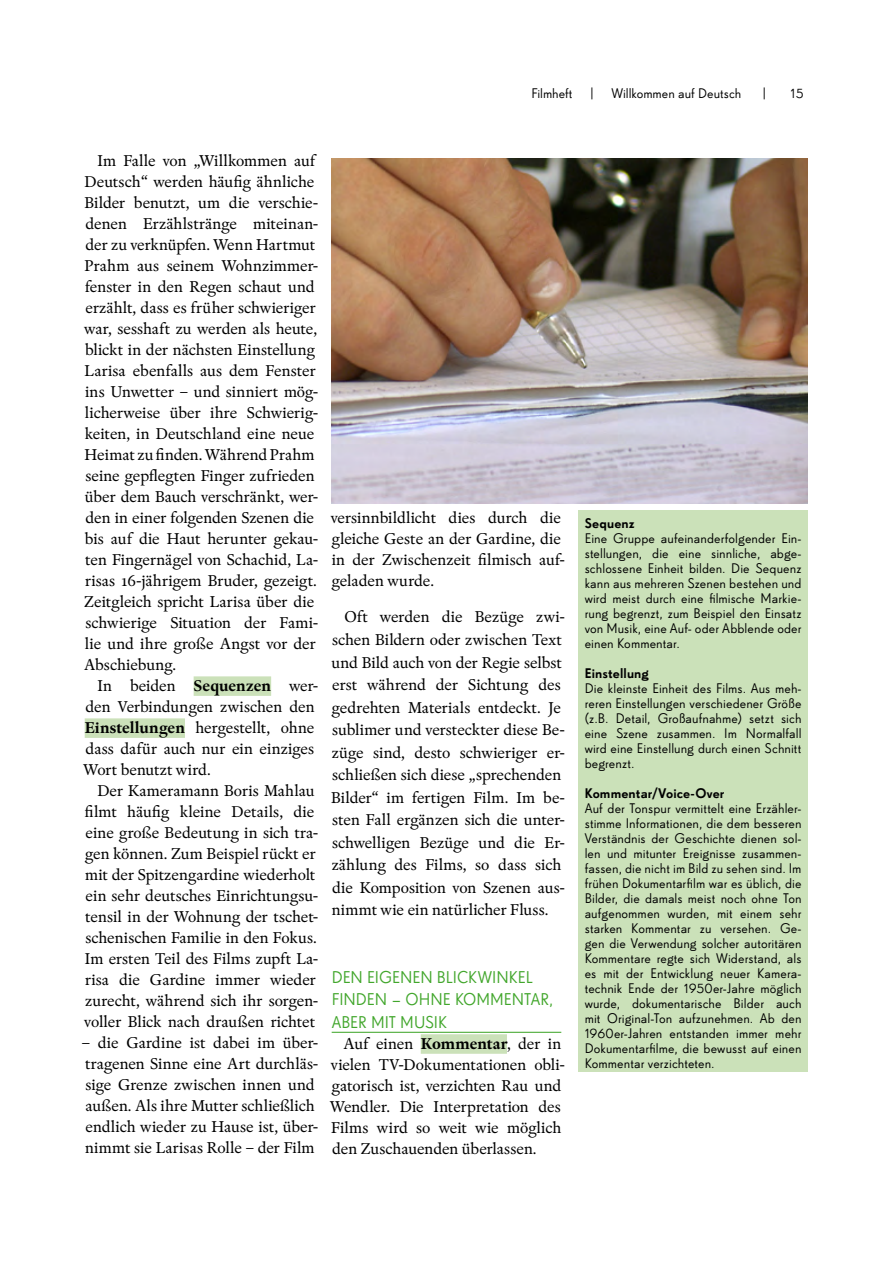
<style>
.page{position:relative;width:893px;height:1263px;background:#fff}
.page>*{position:absolute;margin:0;border:0;box-sizing:border-box;transform-origin:0 0}
.t1{font:16.5px/21px "Rongel";color:#000}
.t2{font:16.5px "Super Grotesk B Rg LF";color:#41a62b}
.t3{font:13.5px/15px "Super Grotesk B Rg LF";letter-spacing:.005em;color:#000;text-align:justify}
.t4{font:13.5px "Super Grotesk B Med LF";letter-spacing:.01em;color:#000}
.s1{font-weight:700}
</style>
<div class="page">
<div style="left:194px;top:676px;width:77px;height:20px;background:#cbe1b9"></div>
<div style="left:85px;top:718px;width:100px;height:20px;background:#cbe1b9"></div>
<hr style="left:332px;top:1032px;width:229px;height:1px;background:#41a62b">
<div style="left:421px;top:1034px;width:86px;height:20px;background:#cbe1b9"></div>
<div style="left:578px;top:510px;width:230px;height:562px;background:#cbe1b9"></div>
<img style="left:332px;top:158px;width:476px;height:345px">
<p class="t3" style="left:531px;top:86px;width:43px">Filmheft</p>
<p class="t3" style="left:589px;top:86px;width:153px">| Willkommen auf Deutsch</p>
<p class="t3" style="left:762px;top:86px;width:7px">|</p>
<p class="t3" style="left:790px;top:86px;width:15px">15</p>
<p class="t1" style="left:84px;top:150px;width:236px;text-indent:13px">Im Falle von „Willkommen auf<br>Deutsch“ werden häufig ähnliche<br>Bilder benutzt, um die verschie&shy;denen Erzählstränge miteinan&shy;der zu verknüpfen. Wenn Hartmut<br>Prahm aus seinem Wohnzimmer&shy;fenster in den Regen schaut und erzählt, dass es früher schwieriger war, sesshaft zu werden als heute, blickt in der nächsten Einstellung<br>Larisa ebenfalls aus dem Fenster ins Unwetter – und sinniert mög&shy;licherweise über ihre Schwierig&shy;keiten, in Deutschland eine neue<br>Heimat zu finden. Während Prahm seine gepflegten Finger zufrieden über dem Bauch verschränkt, wer&shy;den in einer folgenden Szenen die bis auf die Haut herunter gekau&shy;ten Fingernägel von Schachid, La&shy;risas 16-jährigem Bruder, gezeigt.<br>Zeitgleich spricht Larisa über die schwierige Situation der Fami&shy;lie und ihre große Angst vor der<br>Abschiebung.</p>
<p class="t1" style="left:84px;top:675px;width:236px;text-indent:14px">In beiden <span class="s1">Sequenzen</span> wer&shy;den Verbindungen zwischen den<br><span class="s1">Einstellungen</span> hergestellt, ohne dass dafür auch nur ein einziges<br>Wort benutzt wird.</p>
<p class="t1" style="left:84px;top:780px;width:236px;text-align:center">Der Kameramann Boris Mahlau filmt häufig kleine Details, die eine große Bedeutung in sich tra&shy;gen können. Zum Beispiel rückt er mit der Spitzengardine wiederholt ein sehr deutsches Einrichtungsu&shy;tensil in der Wohnung der tschet&shy;schenischen Familie in den Fokus.<br>Im ersten Teil des Films zupft La&shy;risa die Gardine immer wieder zurecht, während sich ihr sorgen&shy;voller Blick nach draußen richtet</p>
<p class="t1" style="left:82px;top:1032px;width:238px">– die Gardine ist dabei im über&shy;tragenen Sinne eine Art durchläs&shy;sige Grenze zwischen innen und außen. Als ihre Mutter schließlich endlich wieder zu Hause ist, über&shy;nimmt sie Larisas Rolle – der Film</p>
<p class="t1" style="left:331px;top:508px;width:236px">versinnbildlicht dies durch die gleiche Geste an der Gardine, die in der Zwischenzeit filmisch auf&shy;geladen wurde.</p>
<p class="t1" style="left:331px;top:606px;width:235px;line-height:22.5px;text-indent:13px">Oft werden die Bezüge zwi&shy;schen Bildern oder zwischen Text und Bild auch von der Regie selbst erst während der Sichtung des gedrehten Materials entdeckt. Je sublimer und versteckter diese Be&shy;züge sind, desto schwieriger er&shy;schließen sich diese „sprechenden<br>Bilder“ im fertigen Film. Im be&shy;sten Fall ergänzen sich die unter&shy;schwelligen Bezüge und die Er&shy;zählung des Films, so dass sich die Komposition von Szenen aus&shy;nimmt wie ein natürlicher Fluss.</p>
<p class="t2" style="left:332px;top:967px;width:46px">Den eigenen</p>
<p class="t2" style="left:437px;top:967px;width:42px">Blickwinkel</p>
<p class="t2" style="left:332px;top:990px;width:10px">finden</p>
<p class="t2" style="left:391px;top:990px;width:84px">– Ohne Kommentar</p>
<p class="t2" style="left:549px;top:990px;width:6px">,</p>
<p class="t2" style="left:332px;top:1012px;width:10px">aber</p>
<p class="t2" style="left:371px;top:1012px;width:9px">mit</p>
<p class="t2" style="left:400px;top:1012px;width:23px">Musik</p>
<p class="t1" style="left:330px;top:1033px;width:236px;text-indent:13px">Auf einen <span class="s1">Kommentar</span>, der in vielen TV-Dokumentationen obli&shy;gatorisch ist, verzichten Rau und<br>Wendler. Die Interpretation des<br>Films wird so weit wie möglich den Zuschauenden überlassen.</p>
<p class="t4" style="left:585px;top:515px;width:52px">Sequenz</p>
<p class="t3" style="left:585px;top:531px;width:218px">Eine Gruppe aufeinanderfolgender Ein&shy;stellungen, die eine sinnliche, abge&shy;schlossene Einheit bilden. Die Sequenz kann aus mehreren Szenen bestehen und wird meist durch eine filmische Markie&shy;rung begrenzt, zum Beispiel den Einsatz von Musik, eine Auf- oder Abblende oder einen Kommentar.</p>
<p class="t4" style="left:585px;top:665px;width:66px">Einstellung</p>
<p class="t3" style="left:585px;top:681px;width:218px">Die kleinste Einheit des Films. Aus meh&shy;reren Einstellungen verschiedener Größe (z.B. Detail, Großaufnahme) setzt sich eine Szene zusammen. Im Normalfall wird eine Einstellung durch einen Schnitt begrenzt.</p>
<p class="t4" style="left:585px;top:785px;width:141px">Kommentar/Voice-Over</p>
<p class="t3" style="left:585px;top:801px;width:218px">Auf der Tonspur vermittelt eine Erzähler&shy;stimme Informationen, die dem besseren Verständnis der Geschichte dienen sol&shy;len und mitunter Ereignisse zusammen&shy;fassen, die nicht im Bild zu sehen sind. Im frühen Dokumentarfilm war es üblich, die Bilder, die damals meist noch ohne Ton aufgenommen wurden, mit einem sehr starken Kommentar zu versehen. Ge&shy;gen die Verwendung solcher autoritären Kommentare regte sich Widerstand, als es mit der Entwicklung neuer Kamera&shy;technik Ende der 1950er-Jahre möglich wurde, dokumentarische Bilder auch mit Original-Ton aufzunehmen. Ab den 1960er-Jahren entstanden immer mehr Dokumentarfilme, die bewusst auf einen Kommentar verzichteten.</p>
</div>
